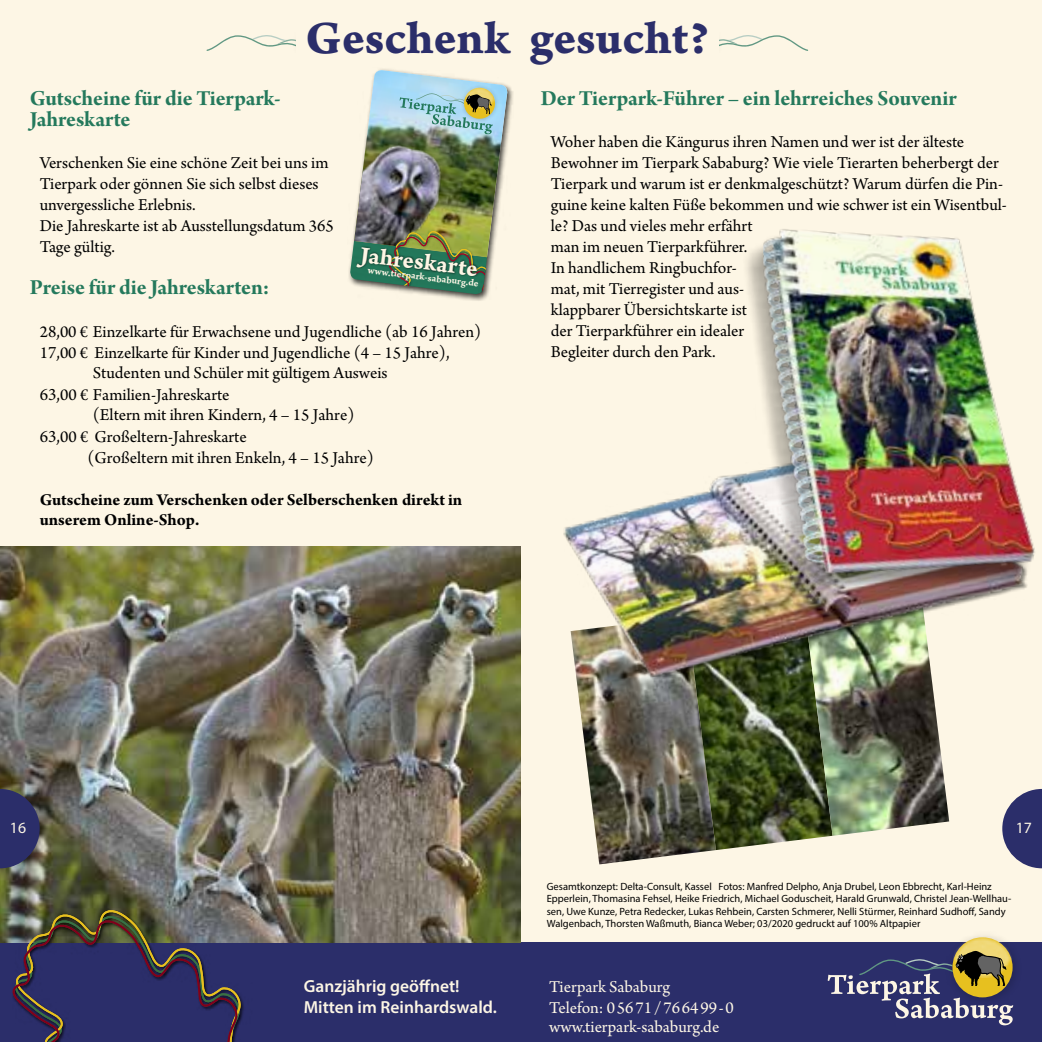
<style>
.page{position:relative;width:1042px;height:1042px;background:#fff}
.page>*{position:absolute;margin:0;border:0;box-sizing:border-box;transform-origin:0 0}
.t1{font:49px "Arno Pro Bold Caption";letter-spacing:-.005em;color:#2b2e6a}
.t2{font:24.5px "Arno Pro Bold Caption";color:#fdf6e5}
.t3{font:22.75px/21px "Arno Pro Bold Subhead";letter-spacing:-.005em;color:#24795c}
.t4{font:17.5px/21px "Arno Pro";color:#000}
.t5{font:700 17.5px/20.5px "Arno Pro";color:#000}
.t6{font:17.5px/21px "Arno Pro";color:#fdf6e5}
.t7{font:600 17.5px/21px "Myriad Pro";color:#fdf6e5}
.t8{font:15.75px "Myriad Pro";color:#fdf6e5}
.t9{font:10.5px/12.2px "Myriad Pro";color:#000}
.t10{font:10.15px "Arno Pro Smbd Caption";color:#fdf6e5}
.s1{font-family:"Minion Pro"}
</style>
<div class="page">
<div style="left:0;top:0;width:1042px;height:943px;background:#fdf6e5"></div>
<div style="left:0;top:943px;width:1042px;height:99px;background:#2b2e6a"></div>
<img style="left:0;top:546px;width:521px;height:396px">
<svg style="left:1002px;top:789px;width:40px;height:79px"></svg>
<svg style="left:0;top:789px;width:40px;height:79px;background:#373966"></svg>
<img style="left:577px;top:689px;width:139px;height:175px">
<img style="left:687px;top:689px;width:143px;height:161px">
<img style="left:804px;top:689px;width:145px;height:147px">
<div style="left:347px;top:67px;width:167px;height:234px;background:#000;opacity:.75"></div>
<img style="left:349px;top:70px;width:159px;height:225px">
<img style="left:563px;top:474px;width:375px;height:215px">
<div style="left:741px;top:233px;width:289px;height:361px;background:#000;opacity:.4"></div>
<img style="left:763px;top:229px;width:272px;height:380px">
<img style="left:942px;top:936px;width:84px;height:70px">
<img style="left:954px;top:937px;width:57px;height:14px">
<svg style="left:827px;top:951px;width:186px;height:74px"></svg>
<svg style="left:7px;top:904px;width:269px;height:138px"></svg>
<svg style="left:206px;top:35px;width:83px;height:16px"></svg>
<img style="left:289px;top:39px;width:6px;height:7px">
<svg style="left:725px;top:35px;width:83px;height:16px"></svg>
<img style="left:719px;top:39px;width:6px;height:8px">
<h1 class="t1" style="left:305px;top:8px;width:406px">Geschenk gesucht?</h1>
<h3 class="t3" style="left:30px;top:89px;width:252px">Gutscheine für die Tierpark-<br>Jahreskarte</h3>
<p class="t4" style="left:40px;top:153px;width:296px">Verschenken Sie eine schöne Zeit bei uns im Tierpark oder gönnen Sie sich selbst dieses unvergessliche Erlebnis.<br>Die Jahreskarte ist ab Ausstellungsdatum 365<br>Tage gültig.</p>
<h3 class="t3" style="left:30px;top:278px;width:241px">Preise für die Jahreskarten:</h3>
<p class="t4" style="left:40px;top:322px;width:443px">2<span class="s1">8</span>,00 € Einzelkarte für Erwachsene und Jugendliche (ab 16 Jahren)</p>
<p class="t4" style="left:40px;top:343px;width:411px">1<span class="s1">7</span>,00 € Einzelkarte für Kinder und Jugendliche (4 – 15 Jahre),</p>
<p class="t4" style="left:93px;top:363px;width:296px">Studenten und Schüler mit gültigem Ausweis</p>
<p class="t4" style="left:40px;top:385px;width:191px"><span class="s1">63</span>,00 € Familien-Jahreskarte</p>
<p class="t4" style="left:93px;top:405px;width:263px">(Eltern mit ihren Kindern, 4 – 15 Jahre)</p>
<p class="t4" style="left:40px;top:427px;width:208px"><span class="s1">63</span>,00 € Großeltern-Jahreskarte</p>
<p class="t4" style="left:88px;top:448px;width:288px">(Großeltern mit ihren Enkeln, 4 – 15 Jahre)</p>
<p class="t5" style="left:40px;top:490px;width:424px">Gutscheine zum Verschenken oder Selberschenken direkt in unserem Online-Shop.</p>
<h2 class="t2" style="left:362px;top:240px;width:120px;rotate:7deg">Jahreskarte</h2>
<p class="t10" style="left:368px;top:264px;width:113px;rotate:7deg">www.tierpark-sababurg.de</p>
<h3 class="t3" style="left:541px;top:89px;width:417px">Der Tierpark-Führer – ein lehrreiches Souvenir</h3>
<p class="t4" style="left:551px;top:132px;width:458px">Woher haben die Kängurus ihren Namen und wer ist der älteste Bewohner im Tierpark Sababurg? Wie viele Tierarten beherbergt der Tierpark und warum ist er denkmalgeschützt? Warum dürfen die Pin&shy;guine keine kalten Füße bekommen und wie schwer ist ein Wisentbul&shy;le? Das und vieles mehr erfährt<br>man im neuen Tierparkführer.<br>In handlichem Ringbuchfor-<br>mat, mit Tierregister und aus-<br>klappbarer Übersichtskarte ist<br>der Tierparkführer ein idealer<br>Begleiter durch den Park.</p>
<p class="t8" style="left:10px;top:818px;width:18px">16</p>
<p class="t8" style="left:1016px;top:818px;width:18px">17</p>
<p class="t7" style="left:304px;top:975px;width:195px">Ganzjährig geöffnet!<br>Mitten im Reinhardswald.</p>
<p class="t9" style="left:547px;top:880px;width:466px">Gesamtkonzept: Delta-Consult, Kassel Fotos: Manfred Delpho, Anja Drubel, Leon Ebbrecht, Karl-Heinz Epperlein, Thomasina Fehsel, Heike Friedrich, Michael Goduscheit, Harald Grunwald, Christel Jean-Wellhau&shy;sen, Uwe Kunze, Petra Redecker, Lukas Rehbein, Carsten Schmerer, Nelli Stürmer, Reinhard Sudhoff, Sandy Walgenbach, Thorsten Waßmuth, Bianca Weber; 03/2020 gedruckt auf 100% Altpapier</p>
<p class="t6" style="left:549px;top:977px;width:186px">Tierpark Sababurg<br>Telefon: 05671/766499-0</p>
<p class="t6" style="left:549px;top:1017px;width:172px">www.tierpark-sababurg.de</p>
</div>
